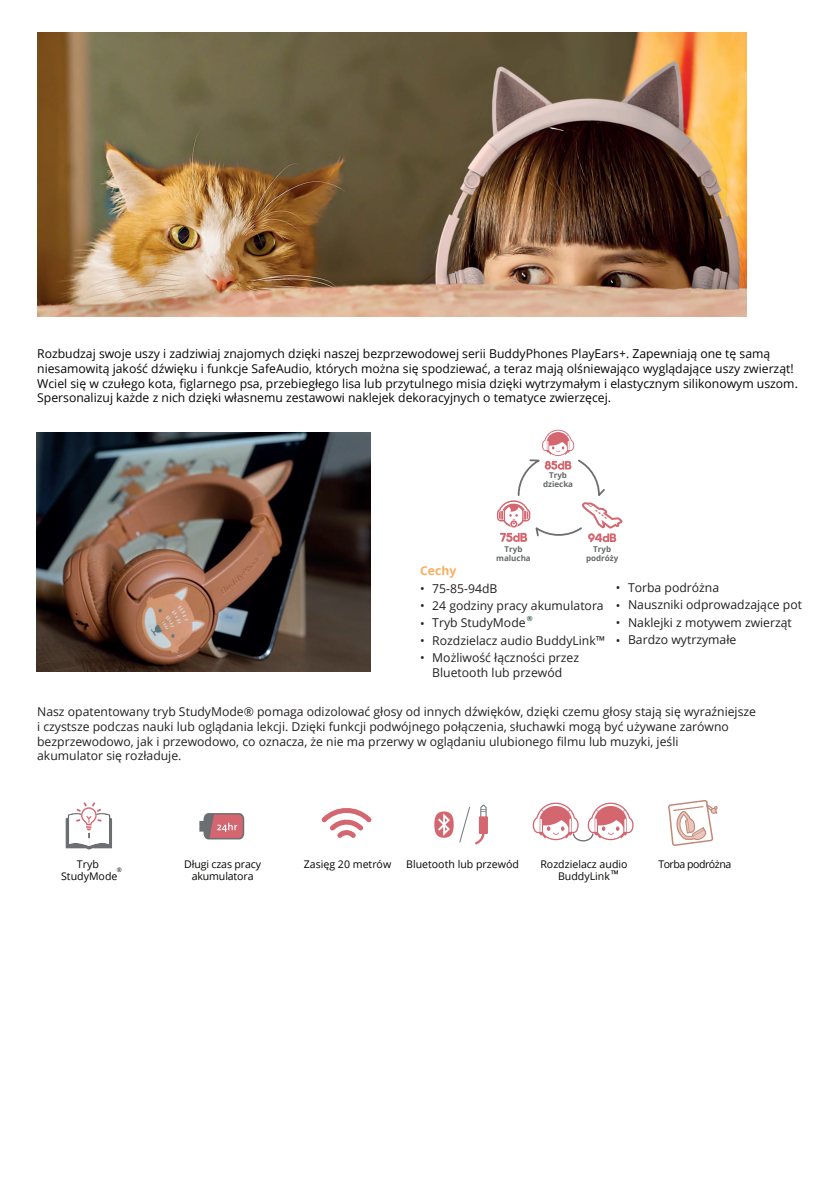
<style>
.page{position:relative;width:840px;height:1191px;background:#fff}
.page>*{position:absolute;margin:0;border:0;box-sizing:border-box;transform-origin:0 0}
.t1{font:12.2px/17.4px "Open Sans";color:#231f20}
.t2{font:12.2px/14.6px "Open Sans";color:#040503}
.t3{font:700 12.2px "Open Sans";color:#faae61}
.t4{font:10.6px/12.6px "Open Sans";color:#050604;text-align:center}
.t5{font:10.6px "Open Sans";letter-spacing:-.045em;color:#050604}
.t6{font:700 8px/9.6px "Open Sans";color:#666969;text-align:center}
.t7{font:7.2px "Open Sans";color:#052d2e}
.t8{font:6.2px "Open Sans";color:#050604}
</style>
<div class="page">
<img style="left:37px;top:33px;width:709px;height:283px">
<img style="left:37px;top:432px;width:333px;height:239px">
<svg style="left:66px;top:802px;width:46px;height:47px"></svg>
<svg style="left:321px;top:808px;width:50px;height:30px"></svg>
<svg style="left:532px;top:802px;width:101px;height:39px"></svg>
<div style="left:478px;top:816px;width:9px;height:18px;background:#d46670"></div>
<svg style="left:434px;top:811px;width:19px;height:26px"></svg>
<svg style="left:459px;top:804px;width:27px;height:40px"></svg>
<svg style="left:199px;top:813px;width:45px;height:26px"></svg>
<svg style="left:497px;top:430px;width:125px;height:112px"></svg>
<svg style="left:668px;top:800px;width:49px;height:46px"></svg>
<p class="t2" style="left:37px;top:346px;width:761px">Rozbudzaj swoje uszy i zadziwiaj znajomych dzięki naszej bezprzewodowej serii BuddyPhones PlayEars+. Zapewniają one tę samą niesamowitą jakość dźwięku i funkcje SafeAudio, których można się spodziewać, a teraz mają olśniewająco wyglądające uszy zwierząt!<br>Wciel się w czułego kota, figlarnego psa, przebiegłego lisa lub przytulnego misia dzięki wytrzymałym i elastycznym silikonowym uszom.<br>Spersonalizuj każde z nich dzięki własnemu zestawowi naklejek dekoracyjnych o tematyce zwierzęcej.</p>
<p class="t6" style="left:542px;top:471px;width:32px">Tryb dziecka</p>
<p class="t6" style="left:496px;top:545px;width:36px">Tryb malucha</p>
<p class="t6" style="left:585px;top:545px;width:34px">Tryb podróży</p>
<p class="t3" style="left:420px;top:566px;width:38px">Cechy</p>
<p class="t1" style="left:420px;top:580px;width:185px">ï 75-85-94dB<br>ï 24 godziny pracy akumulatora ï Tryb StudyMode</p>
<p class="t7" style="left:526px;top:616px;width:7px">Æ</p>
<p class="t1" style="left:420px;top:633px;width:186px">ï Rozdzielacz audio BuddyLinkô ï Możliwość łączności przez</p>
<p class="t1" style="left:432px;top:663px;width:131px">Bluetooth lub przewód</p>
<p class="t1" style="left:615px;top:580px;width:188px">ï Torba podróżna<br>ï Nauszniki odprowadzające pot ï Naklejki z motywem zwierząt<br>ï Bardzo wytrzymałe</p>
<p class="t1" style="left:37px;top:704px;width:720px;line-height:14.6px">Nasz opatentowany tryb StudyMode® pomaga odizolować głosy od innych dźwięków, dzięki czemu głosy stają się wyraźniejsze i czystsze podczas nauki lub oglądania lekcji. Dzięki funkcji podwójnego połączenia, słuchawki mogą być używane zarówno bezprzewodowo, jak i przewodowo, co oznacza, że nie ma przerwy w oglądaniu ulubionego filmu lub muzyki, jeśli<br>akumulator się rozładuje.</p>
<p class="t4" style="left:61px;top:858px;width:58px">Tryb<br>StudyMode</p>
<p class="t8" style="left:117px;top:867px;width:7px">Æ</p>
<p class="t4" style="left:303px;top:857px;width:89px">Zasięg 20 metrów</p>
<p class="t4" style="left:540px;top:858px;width:89px">Rozdzielacz audio</p>
<p class="t5" style="left:658px;top:856px;width:74px">Torba podróżna</p>
<p class="t4" style="left:184px;top:857px;width:78px">Długi czas pracy</p>
<p class="t4" style="left:406px;top:858px;width:114px">Bluetooth lub przewód</p>
<p class="t4" style="left:192px;top:871px;width:63px">akumulatora</p>
<p class="t4" style="left:557px;top:871px;width:63px">BuddyLinkô</p>
</div>
